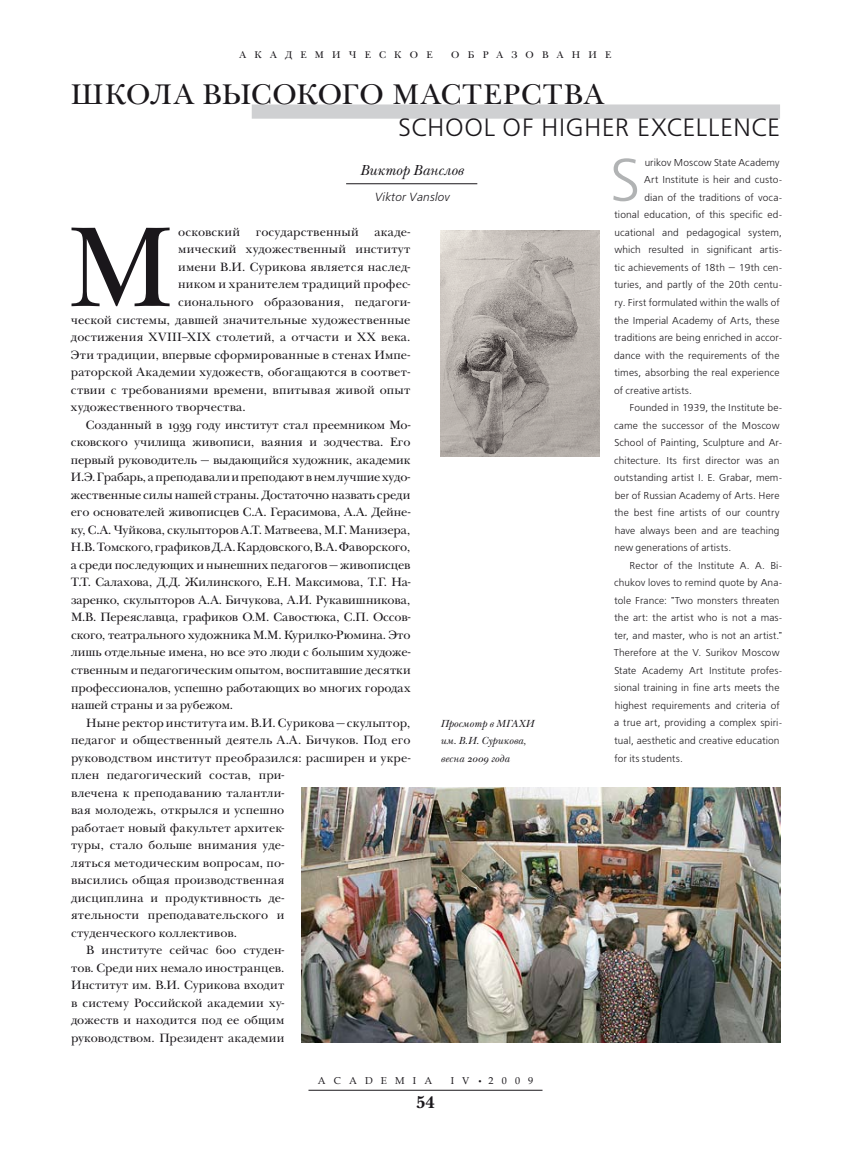
<style>
.page{position:relative;width:851px;height:1170px;background:#fff}
.page>*{position:absolute;margin:0;border:0;box-sizing:border-box;transform-origin:0 0}
.t1{font:117.38px "New Baskerville Exp Od C";color:#1a171b}
.t2{font:60px "Free Set Light C";color:#b1b3b4}
.t3{font:29.38px "New Baskerville Exp Sc C";letter-spacing:.025em;color:#1a171b}
.t4{font:25px "Free Set Light C";color:#1a171b}
.t5{font:700 17.5px "New Baskerville C";color:#1a171b}
.t6{font:italic 15px "New Baskerville C";color:#1a171b}
.t7{font:12.5px "New Baskerville Exp Od C";letter-spacing:.005em;color:#1a171b}
.t8{font:12.5px "New Baskerville Exp Od C";letter-spacing:-.015em;color:#1a171b}
.t9{font:italic 11.75px "Free Set Light C";letter-spacing:.01em;color:#1a171b}
.t10{font:italic 10.62px/17.5px "New Baskerville Exp Od C";letter-spacing:.01em;color:#1a171b}
.t11{font:10px "Free Set Light C";letter-spacing:.005em;color:#1a171b}
.t12{font:10px "New Baskerville Exp Sc C";letter-spacing:.82em;color:#1a171b}
.t13{font:10px "Book Antiqua";letter-spacing:.82em;color:#1a171b}
.s1{font-size:7.5px}
</style>
<div class="page">
<div style="left:252px;top:104px;width:528px;height:15px;background:#cfd0d2"></div>
<hr style="left:346px;top:183px;width:131px;height:1px;background:#1a171b">
<img style="left:302px;top:787px;width:478px;height:255px">
<img style="left:440px;top:230px;width:159px;height:226px">
<hr style="left:308px;top:1089px;width:234px;height:1px;background:#1a171b">
<p class="t12" style="left:239px;top:49px;width:194px">академическое</p>
<p class="t12" style="left:451px;top:49px;width:161px">об раз ован ие</p>
<h3 class="t3" style="left:71px;top:77px;width:534px">школа высокого мастерства</h3>
<h3 class="t4" style="left:398px;top:114px;width:31px">School</h3>
<h3 class="t4" style="left:502px;top:114px;width:71px">of Higher</h3>
<h3 class="t4" style="left:637px;top:114px;width:30px">Excellence</h3>
<p class="t6" style="left:359px;top:161px;width:105px">Виктор Ванслов</p>
<p class="t9" style="left:374px;top:190px;width:77px">Viktor Vanslov</p>
<p class="t7" style="left:178px;top:224px;width:182px">осковский государственный</p>
<p class="t7" style="left:374px;top:224px;width:37px">акаде-</p>
<p class="t7" style="left:178px;top:242px;width:234px">мический художественный институт</p>
<p class="t7" style="left:178px;top:259px;width:234px">имени В.И. Сурикова является наслед-</p>
<p class="t7" style="left:178px;top:277px;width:234px">ником и хранителем традиций профес-</p>
<p class="t7" style="left:178px;top:294px;width:234px">сионального образования, педагоги-</p>
<p class="t7" style="left:71px;top:312px;width:341px">ческой системы, давшей значительные художественные</p>
<p class="t7" style="left:71px;top:329px;width:341px">достижения XVIII–XIX столетий, а отчасти и XX века.</p>
<p class="t7" style="left:71px;top:347px;width:341px">Эти традиции, впервые сформированные в стенах Импе-</p>
<p class="t7" style="left:71px;top:364px;width:341px">раторской Академии художеств, обогащаются в соответ-</p>
<p class="t7" style="left:71px;top:382px;width:341px">ствии с требованиями времени, впитывая живой опыт</p>
<p class="t7" style="left:71px;top:399px;width:176px">художественного творчества.</p>
<p class="t7" style="left:86px;top:417px;width:326px">Созданный в 1939 году институт стал преемником Мо-</p>
<p class="t7" style="left:71px;top:434px;width:341px">сковского училища живописи, ваяния и зодчества. Его</p>
<p class="t7" style="left:71px;top:452px;width:341px">первый руководитель — выдающийся художник, академик</p>
<p class="t7" style="left:71px;top:469px;width:341px">И.Э.Грабарь, апреподавалиипреподаютвнемлучшиехудо-</p>
<p class="t7" style="left:71px;top:487px;width:341px">жественные силы нашей страны. Достаточно назвать среди</p>
<p class="t8" style="left:71px;top:505px;width:341px">его основателей живописцев С.А. Герасимова, А.А. Дейне-</p>
<p class="t7" style="left:71px;top:522px;width:341px">ку, С.А. Чуйкова, скульпторов А.Т. Матвеева, М.Г. Манизера,</p>
<p class="t7" style="left:71px;top:540px;width:341px">Н.В.Томского,графиковД.А.Кардовского,В.А.Фаворского,</p>
<p class="t7" style="left:71px;top:557px;width:341px">а среди последующих и нынешних педагогов — живописцев</p>
<p class="t7" style="left:71px;top:575px;width:341px">Т.Т. Салахова, Д.Д. Жилинского, Е.Н. Максимова, Т.Г. На-</p>
<p class="t7" style="left:71px;top:592px;width:341px">заренко, скульпторов А.А. Бичукова, А.И. Рукавишникова,</p>
<p class="t7" style="left:71px;top:610px;width:341px">М.В. Переяславца, графиков О.М. Савостюка, С.П. Оссов-</p>
<p class="t7" style="left:71px;top:627px;width:341px">ского, театрального художника М.М. Курилко-Рюмина. Это</p>
<p class="t7" style="left:71px;top:645px;width:341px">лишь отдельные имена, но все это люди с большим художе-</p>
<p class="t7" style="left:71px;top:662px;width:341px">ственным и педагогическим опытом, воспитавшие десятки</p>
<p class="t7" style="left:71px;top:680px;width:341px">профессионалов, успешно работающих во многих городах</p>
<p class="t7" style="left:71px;top:697px;width:163px">нашей страны и за рубежом.</p>
<p class="t7" style="left:86px;top:715px;width:326px">Ныне ректор института им.В.И.Сурикова—скульптор,</p>
<p class="t7" style="left:71px;top:732px;width:341px">педагог и общественный деятель А.А. Бичуков. Под его</p>
<p class="t7" style="left:71px;top:750px;width:341px">руководством институт преобразился: расширен и укре-</p>
<p class="t7" style="left:71px;top:767px;width:215px">плен педагогический состав, при-</p>
<p class="t7" style="left:71px;top:785px;width:215px">влечена к преподаванию талантли-</p>
<p class="t7" style="left:71px;top:802px;width:215px">вая молодежь, открылся и успешно</p>
<p class="t7" style="left:71px;top:820px;width:215px">работает новый факультет архитек-</p>
<p class="t7" style="left:71px;top:837px;width:215px">туры, стало больше внимания уде-</p>
<p class="t7" style="left:71px;top:855px;width:215px">ляться методическим вопросам, по-</p>
<p class="t7" style="left:71px;top:872px;width:215px">высились общая производственная</p>
<p class="t7" style="left:71px;top:890px;width:215px">дисциплина и продуктивность де-</p>
<p class="t7" style="left:71px;top:907px;width:215px">ятельности преподавательского и</p>
<p class="t7" style="left:71px;top:925px;width:167px">студенческого коллективов.</p>
<p class="t7" style="left:86px;top:942px;width:200px">В институте сейчас 600 студен-</p>
<p class="t7" style="left:71px;top:960px;width:215px">тов. Среди них немало иностранцев.</p>
<p class="t7" style="left:71px;top:977px;width:215px">Институт им. В.И. Сурикова входит</p>
<p class="t7" style="left:71px;top:995px;width:215px">в систему Российской академии ху-</p>
<p class="t7" style="left:71px;top:1012px;width:215px">дожеств и находится под ее общим</p>
<p class="t7" style="left:71px;top:1030px;width:215px">руководством. Президент академии</p>
<h2 class="t2" style="left:610px;top:148px;width:31px">S</h2>
<p class="t11" style="left:644px;top:157px;width:136px">urikov Moscow State Academy</p>
<p class="t11" style="left:644px;top:174px;width:140px">Art Institute is heir and custo-</p>
<p class="t11" style="left:644px;top:192px;width:140px">dian of the traditions of voca-</p>
<p class="t11" style="left:614px;top:210px;width:169px">tional education, of this specific ed-</p>
<p class="t11" style="left:614px;top:227px;width:169px">ucational and pedagogical system,</p>
<p class="t11" style="left:614px;top:245px;width:170px">which resulted in significant artis-</p>
<p class="t11" style="left:614px;top:262px;width:169px">tic achievements of 18th — 19th cen-</p>
<p class="t11" style="left:614px;top:280px;width:169px">turies, and partly of the 20th centu-</p>
<p class="t11" style="left:614px;top:297px;width:167px">ry. First formulated within the walls of</p>
<p class="t11" style="left:614px;top:315px;width:166px">the Imperial Academy of Arts, these</p>
<p class="t11" style="left:614px;top:332px;width:169px">traditions are being enriched in accor-</p>
<p class="t11" style="left:614px;top:350px;width:167px">dance with the requirements of the</p>
<p class="t11" style="left:614px;top:367px;width:166px">times, absorbing the real experience</p>
<p class="t11" style="left:614px;top:385px;width:79px">of creative artists.</p>
<p class="t11" style="left:629px;top:402px;width:155px">Founded in 1939, the Institute be-</p>
<p class="t11" style="left:614px;top:420px;width:167px">came the successor of the Moscow</p>
<p class="t11" style="left:614px;top:437px;width:170px">School of Painting, Sculpture and Ar-</p>
<p class="t11" style="left:614px;top:455px;width:167px">chitecture. Its first director was an</p>
<p class="t11" style="left:614px;top:472px;width:170px">outstanding artist I. E. Grabar, mem-</p>
<p class="t11" style="left:614px;top:490px;width:166px">ber of Russian Academy of Arts. Here</p>
<p class="t11" style="left:614px;top:507px;width:167px">the best fine artists of our country</p>
<p class="t11" style="left:614px;top:525px;width:166px">have always been and are teaching</p>
<p class="t11" style="left:614px;top:542px;width:118px">new generations of artists.</p>
<p class="t11" style="left:629px;top:560px;width:155px">Rector of the Institute A. A. Bi-</p>
<p class="t11" style="left:614px;top:577px;width:170px">chukov loves to remind quote by Ana-</p>
<p class="t11" style="left:614px;top:595px;width:166px">tole France: "Two monsters threaten</p>
<p class="t11" style="left:614px;top:612px;width:169px">the art: the artist who is not a mas-</p>
<p class="t11" style="left:614px;top:630px;width:169px">ter, and master, who is not an artist."</p>
<p class="t11" style="left:613px;top:647px;width:167px">Therefore at the V. Surikov Moscow</p>
<p class="t11" style="left:614px;top:665px;width:170px">State Academy Art Institute profes-</p>
<p class="t11" style="left:614px;top:682px;width:167px">sional training in fine arts meets the</p>
<p class="t11" style="left:614px;top:700px;width:167px">highest requirements and criteria of</p>
<p class="t11" style="left:614px;top:717px;width:170px">a true art, providing a complex spiri-</p>
<p class="t11" style="left:614px;top:735px;width:166px">tual, aesthetic and creative education</p>
<p class="t11" style="left:614px;top:752px;width:70px">for its students.</p>
<h1 class="t1" style="left:67px;top:198px;width:108px">М</h1>
<p class="t10" style="left:440px;top:714px;width:95px">Просмотр в МГАХИ им. В.И. Сурикова, весна 2009 года</p>
<p class="t13" style="left:318px;top:1074px;width:116px">ACADEMIA</p>
<p class="t13" style="left:450px;top:1074px;width:84px">IV <span class="s1">•</span>2009</p>
<h3 class="t5" style="left:416px;top:1091px;width:20px">54</h3>
</div>
